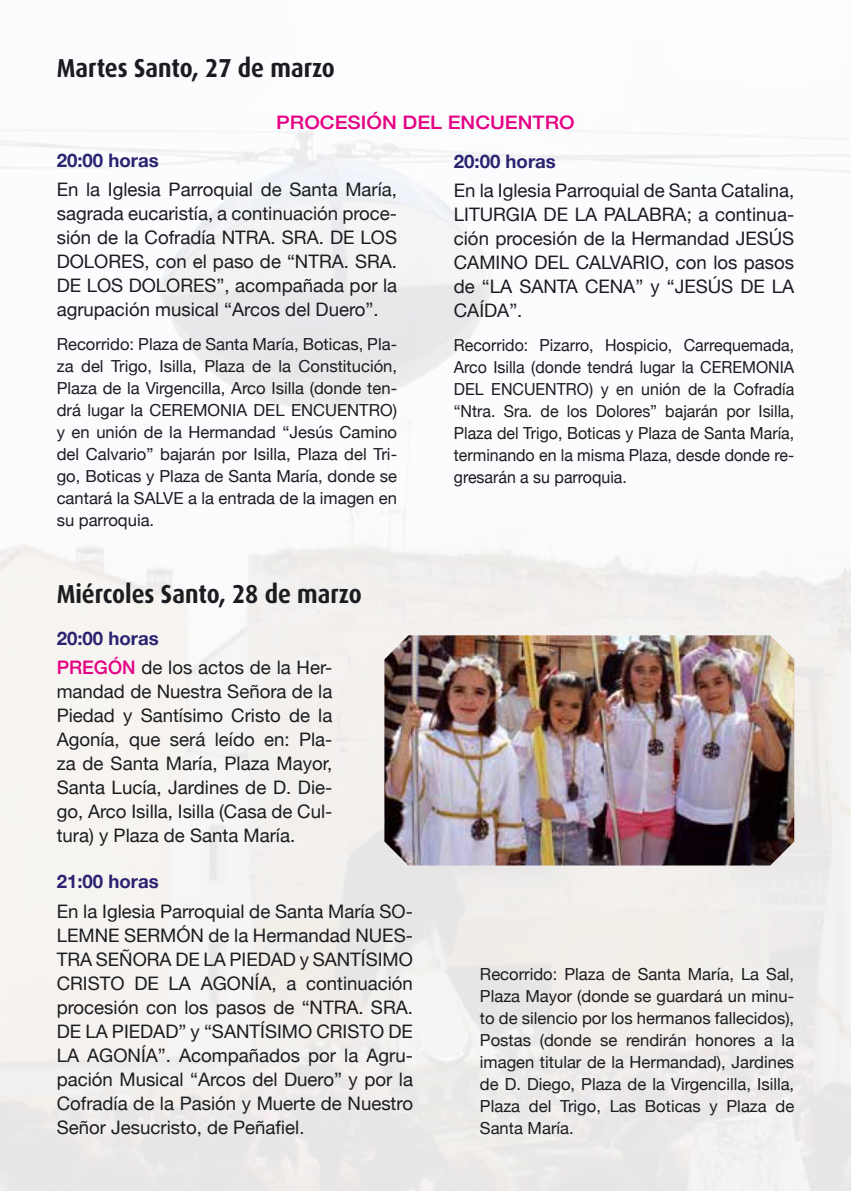
<style>
.page{position:relative;width:851px;height:1191px;background:#fff}
.page>*{position:absolute;margin:0;border:0;box-sizing:border-box;transform-origin:0 0}
.t1{font:700 26px "Dax";color:#1b1c20;scale:.9 1}
.t2{font:18.6px/24px "Helvetica Neue";color:#1b1c20;text-align:justify}
.t3{font:700 18.6px "Helvetica Neue";color:#2a2370}
.t4{font:500 18.6px "Helvetica Neue";color:#e50084;scale:1.1 1}
.t5{font:16.6px/22px "Helvetica Neue";color:#1b1c20;text-align:justify}
.t6{font:16.6px/22px "Helvetica Neue";color:#1b1c20;text-align:justify;scale:.96 1}
.s1{font-weight:700;color:#2a2370}
.s2{font-weight:500;color:#e50084}
.s3{font-size:18px}
</style>
<div class="page">
<img style="left:384px;top:635px;width:410px;height:230px">
<h1 class="t1" style="left:57px;top:53px;width:310px">Martes Santo, 27 de marzo</h1>
<p class="t4" style="left:276px;top:107px;width:273px">PROCESIÓN DEL ENCUENTRO</p>
<p class="t3" style="left:57px;top:145px;width:104px">20:00 horas</p>
<p class="t2" style="left:57px;top:179px;width:342px">En la Iglesia Parroquial de Santa María, sagrada eucaristía, a continuación proce&shy;sión de la Cofradía NTRA. SRA. DE LOS DOLORES, con el paso de “NTRA. SRA.<br>DE LOS DOLORES”, acompañada por la agrupación musical “Arcos del Duero”.</p>
<p class="t5" style="left:57px;top:334px;width:342px">Recorrido: Plaza de Santa María, Boticas, Pla&shy;za del Trigo, Isilla, Plaza de la Constitución, Plaza de la Virgencilla, Arco Isilla (donde ten&shy;drá lugar la CEREMONIA DEL ENCUENTRO) y en unión de la Hermandad “Jesús Camino del Calvario” bajarán por Isilla, Plaza del Tri&shy;go, Boticas y Plaza de Santa María, donde se cantará la SALVE a la entrada de la imagen en su parroquia.</p>
<h1 class="t1" style="left:57px;top:579px;width:340px">Miércoles Santo, 28 de marzo</h1>
<p class="t2" style="left:57px;top:624px;width:277px;line-height:29.6px"><span class="s1">20:00 horas<br></span><span class="s2">PREGÓN</span> de los actos de la Her-</p>
<p class="t2" style="left:57px;top:681px;width:277px">mandad de Nuestra Señora de la Piedad y Santísimo Cristo de la Agonía, que será leído en: Pla&shy;za de Santa María, Plaza Mayor, Santa Lucía, Jardines de D. Die&shy;go, Arco Isilla, Isilla (Casa de Cul&shy;tura) y Plaza de Santa María.</p>
<p class="t3" style="left:57px;top:867px;width:104px">21:00 horas</p>
<p class="t2" style="left:57px;top:900px;width:358px">En la Iglesia Parroquial de Santa María SO-LEMNE SERMÓN de la Hermandad NUES-TRA SEÑORA DE LA PIEDAD y SANTÍSIMO CRISTO DE LA AGONÍA, a continuación procesión con los pasos de “NTRA. SRA.<br>DE LA PIEDAD” y “SANTÍSIMO CRISTO DE LA AGONÍA”. Acompañados por la Agru&shy;pación Musical “Arcos del Duero” y por la Cofradía de la Pasión y Muerte de Nuestro Señor Jesucristo, de Peñafiel<span class="s3">.</span></p>
<p class="t3" style="left:454px;top:146px;width:104px">20:00 horas</p>
<p class="t2" style="left:454px;top:180px;width:342px">En la Iglesia Parroquial de Santa Catalina, LITURGIA DE LA PALABRA; a continua&shy;ción procesión de la Hermandad JESÚS CAMINO DEL CALVARIO, con los pasos de “LA SANTA CENA” y “JESÚS DE LA CAÍDA”.</p>
<p class="t6" style="left:454px;top:335px;width:356px">Recorrido: Pizarro, Hospicio, Carrequemada, Arco Isilla (donde tendrá lugar la CEREMONIA DEL ENCUENTRO) y en unión de la Cofradía “Ntra. Sra. de los Dolores” bajarán por Isilla, Plaza del Trigo, Boticas y Plaza de Santa María, terminando en la misma Plaza, desde donde re&shy;gresarán a su parroquia.</p>
<p class="t5" style="left:480px;top:963px;width:316px">Recorrido: Plaza de Santa María, La Sal, Plaza Mayor (donde se guardará un minu&shy;to de silencio por los hermanos fallecidos), Postas (donde se rendirán honores a la imagen titular de la Hermandad), Jardines de D. Diego, Plaza de la Virgencilla, Isilla, Plaza del Trigo, Las Boticas y Plaza de Santa María.</p>
</div>
